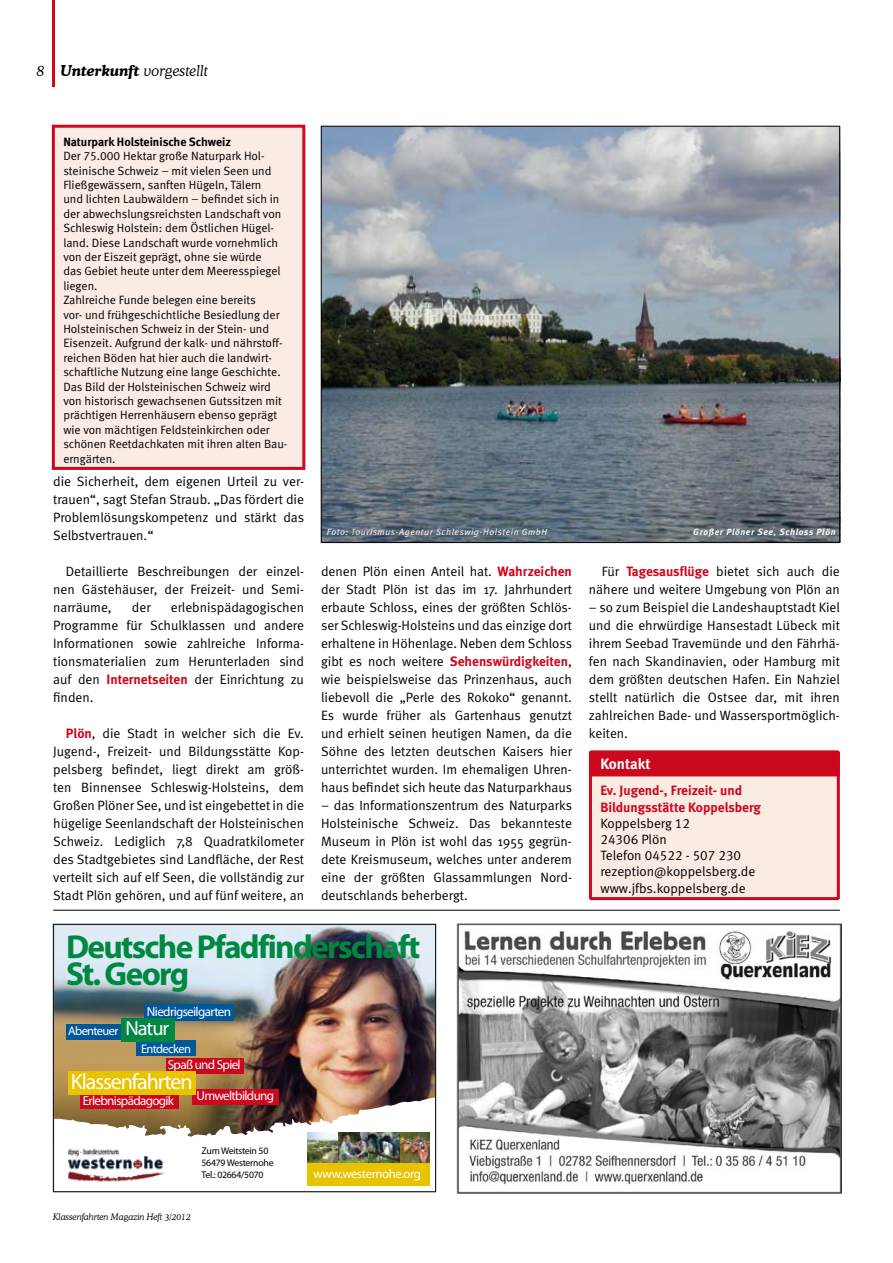
<style>
.page{position:relative;width:893px;height:1263px;background:#fff}
.page>*{position:absolute;margin:0;border:0;box-sizing:border-box;transform-origin:0 0}
.t1{font:700 33.3px/27px "Myriad Pro";letter-spacing:-.05em;color:#008842}
.t2{font:22.05px "Myriad Pro";letter-spacing:-.05em;color:#fff}
.t3{font:20.4px "Myriad Pro";letter-spacing:-.05em;color:#fff}
.t4{font:italic 300 15px "Cooper BT";color:#000}
.t5{font:700 15px "Meta";color:#fff}
.t6{font:13.5px/18px "Meta Normal";color:#000;text-align:justify}
.t7{font:13.5px/16.2px "Meta Normal LF";color:#000}
.t8{font:13.5px/16.2px "Meta Bold LF";color:#cd071e}
.t9{font:13.05px "Myriad Pro";letter-spacing:-.05em;color:#fff}
.t10{font:12.75px "Myriad Pro";letter-spacing:-.03em;color:#fff}
.t11{font:12.45px "Myriad Pro";letter-spacing:-.05em;color:#fff}
.t12{font:12px/14.4px "Meta Normal LF";color:#000}
.t13{font:12px "Meta Bold LF";color:#000}
.t14{font:9.75px/12px "Myriad Pro";letter-spacing:-.025em;color:#000}
.t15{font:italic 9px "Meta Normal";letter-spacing:.06em;color:#fff}
.t16{font:italic 300 9px "Cooper BT";color:#000}
.t17{font:italic 9px "Meta Bold LF";letter-spacing:.065em;color:#fff}
.s1{font-weight:700}
.s2{font-family:"Meta";font-weight:700;color:#cd071e}
</style>
<div class="page">
<div style="left:590px;top:752px;width:248px;height:147px;background:#faebe3"></div>
<div style="left:589px;top:750px;width:251px;height:150px;border:3px solid #cd071e"></div>
<div style="left:590px;top:752px;width:248px;height:23px;background:#cd071e"></div>
<div style="left:589px;top:751px;width:251px;height:25px;border:3px solid #cd071e"></div>
<hr style="left:52px;top:0;width:2px;height:86px;background:#cd071e">
<hr style="left:53px;top:910px;width:787px;height:1px;background:#000">
<div style="left:53px;top:126px;width:251px;height:342px;background:#faebe3"></div>
<div style="left:52px;top:125px;width:253px;height:345px;border:3px solid #cd071e"></div>
<img style="left:323px;top:128px;width:515px;height:413px">
<img style="left:55px;top:926px;width:379px;height:166px">
<svg style="left:55px;top:1092px;width:379px;height:81px"></svg>
<img style="left:68px;top:1143px;width:101px;height:39px">
<div style="left:308px;top:1163px;width:122px;height:23px;background:#e8c300"></div>
<img style="left:308px;top:1132px;width:86px;height:31px">
<img style="left:394px;top:1132px;width:36px;height:31px">
<div style="left:66px;top:1024px;width:79px;height:15px;background:#005899"></div>
<div style="left:192px;top:1089px;width:86px;height:15px;background:#cd071e"></div>
<div style="left:166px;top:1058px;width:78px;height:15px;background:#cd071e"></div>
<div style="left:136px;top:1040px;width:59px;height:16px;background:#005899"></div>
<div style="left:80px;top:1093px;width:99px;height:16px;background:#cd071e"></div>
<div style="left:68px;top:1071px;width:128px;height:24px;background:#e8c300"></div>
<div style="left:144px;top:1004px;width:90px;height:17px;background:#005899"></div>
<div style="left:121px;top:1018px;width:54px;height:24px;background:#008842"></div>
<div style="left:53px;top:924px;width:383px;height:268px;border:1px solid #000"></div>
<img style="left:456px;top:923px;width:385px;height:270px">
<p class="t4" style="left:37px;top:62px;width:9px">8</p>
<p class="t4" style="left:61px;top:61px;width:149px"><span class="s1">Unterkunft</span> vorgestellt</p>
<p class="t13" style="left:63px;top:134px;width:169px">Naturpark Holsteinische Schweiz</p>
<p class="t12" style="left:63px;top:149px;width:226px">Der 75.000 Hektar große Naturpark Hol&shy;steinische Schweiz – mit vielen Seen und Fließgewässern, sanften Hügeln, Tälern<br>und lichten Laubwäldern – befindet sich in der abwechslungsreichsten Landschaft von Schleswig Holstein: dem Östlichen Hügel&shy;land. Diese Landschaft wurde vornehmlich von der Eiszeit geprägt, ohne sie würde<br>das Gebiet heute unter dem Meeresspiegel liegen.<br>Zahlreiche Funde belegen eine bereits<br>vor- und frühgeschichtliche Besiedlung der Holsteinischen Schweiz in der Stein- und Eisenzeit. Aufgrund der kalk- und nährstoff&shy;reichen Böden hat hier auch die landwirt&shy;schaftliche Nutzung eine lange Geschichte.<br>Das Bild der Holsteinischen Schweiz wird von historisch gewachsenen Gutssitzen mit prächtigen Herrenhäusern ebenso geprägt wie von mächtigen Feldsteinkirchen oder schönen Reetdachkaten mit ihren alten Bau&shy;erngärten.</p>
<p class="t6" style="left:53px;top:472px;width:253px">die Sicherheit, dem eigenen Urteil zu ver&shy;trauen“, sagt Stefan Straub. „Das fördert die Problemlösungskompetenz und stärkt das Selbstvertrauen.“</p>
<p class="t6" style="left:53px;top:562px;width:252px;text-indent:13px">Detaillierte Beschreibungen der einzel&shy;nen Gästehäuser, der Freizeit- und Semi&shy;narräume,</p>
<p class="t6" style="left:53px;top:598px;width:252px;text-indent:118px">erlebnispädagogischen Programme für Schulklassen und andere Informationen sowie zahlreiche Informa&shy;tionsmaterialien zum Herunterladen sind auf den <span class="s2">Internetseiten</span> der Einrichtung zu finden.</p>
<p class="t6" style="left:53px;top:724px;width:252px;text-indent:13px"><span class="s2">Plön</span>, die Stadt in welcher sich die Ev.<br>Jugend-, Freizeit- und Bildungsstätte Kop&shy;pelsberg befindet, liegt direkt am größ&shy;ten Binnensee Schleswig-Holsteins, dem Großen Plöner See, und ist eingebettet in die hügelige Seenlandschaft der Holsteinischen Schweiz. Lediglich 7,8 Quadratkilometer des Stadtgebietes sind Landfläche, der Rest verteilt sich auf elf Seen, die vollständig zur Stadt Plön gehören, und auf fünf weitere, an</p>
<p class="t6" style="left:132px;top:598px;width:20px">der</p>
<p class="t15" style="left:327px;top:527px;width:222px">Foto: Tourismus-Agentur Schleswig-Holstein GmbH</p>
<p class="t17" style="left:693px;top:527px;width:144px">Großer Plöner See, Schloss Plön</p>
<p class="t6" style="left:321px;top:562px;width:253px">denen Plön einen Anteil hat. <span class="s2">Wahrzeichen </span>der Stadt Plön ist das im 17. Jahrhundert erbaute Schloss, eines der größten Schlös&shy;ser Schleswig-Holsteins und das einzige dort erhaltene in Höhenlage. Neben dem Schloss gibt es noch weitere <span class="s2">Sehenswürdigkeiten</span>, wie beispielsweise das Prinzenhaus, auch liebevoll die „Perle des Rokoko“ genannt.<br>Es wurde früher als Gartenhaus genutzt und erhielt seinen heutigen Namen, da die Söhne des letzten deutschen Kaisers hier unterrichtet wurden. Im ehemaligen Uhren&shy;haus befindet sich heute das Naturparkhaus</p>
<p class="t6" style="left:321px;top:796px;width:252px">– das Informationszentrum des Naturparks Holsteinische Schweiz. Das bekannteste Museum in Plön ist wohl das 1955 gegrün&shy;dete Kreismuseum, welches unter anderem eine der größten Glassammlungen Nord&shy;deutschlands beherbergt.</p>
<p class="t6" style="left:589px;top:562px;width:252px;text-align:right">Für <span class="s2">Tagesausflüge</span> bietet sich auch die nähere und weitere Umgebung von Plön an</p>
<p class="t6" style="left:589px;top:598px;width:253px">– so zum Beispiel die Landeshauptstadt Kiel und die ehrwürdige Hansestadt Lübeck mit ihrem Seebad Travemünde und den Fährhä&shy;fen nach Skandinavien, oder Hamburg mit dem größten deutschen Hafen. Ein Nahziel stellt natürlich die Ostsee dar, mit ihren zahlreichen Bade- und Wassersportmöglich&shy;keiten.</p>
<p class="t5" style="left:600px;top:755px;width:52px">Kontakt</p>
<p class="t8" style="left:600px;top:782px;width:162px">Ev. Jugend-, Freizeit- und<br>Bildungsstätte Koppelsberg</p>
<p class="t7" style="left:600px;top:815px;width:156px">Koppelsberg 12<br>24306 Plön<br>Telefon 04522 - 507 230 rezeption@koppelsberg.de www.jfbs.koppelsberg.de</p>
<h1 class="t1" style="left:66px;top:932px;width:356px">Deutsche Pfadfinderschaft<br>St. Georg</h1>
<p class="t11" style="left:68px;top:1023px;width:52px">Abenteuer</p>
<p class="t9" style="left:147px;top:1003px;width:86px">Niedrigseilgarten</p>
<h3 class="t3" style="left:125px;top:1016px;width:45px">Natur</h3>
<p class="t11" style="left:141px;top:1041px;width:51px">Entdecken</p>
<p class="t9" style="left:168px;top:1057px;width:74px">Spaß und Spiel</p>
<h2 class="t2" style="left:71px;top:1068px;width:123px">Klassenfahrten</h2>
<p class="t9" style="left:196px;top:1087px;width:79px">Umweltbildung</p>
<p class="t9" style="left:83px;top:1093px;width:93px">Erlebnispädagogik</p>
<p class="t14" style="left:201px;top:1144px;width:74px">Zum Weitstein 50<br>56479 Westernohe<br>Tel.: 02664/5070</p>
<p class="t16" style="left:53px;top:1212px;width:139px">Klassenfahrten Magazin Heft 3/2012</p>
<p class="t10" style="left:313px;top:1166px;width:109px">www.westernohe.org</p>
</div>
